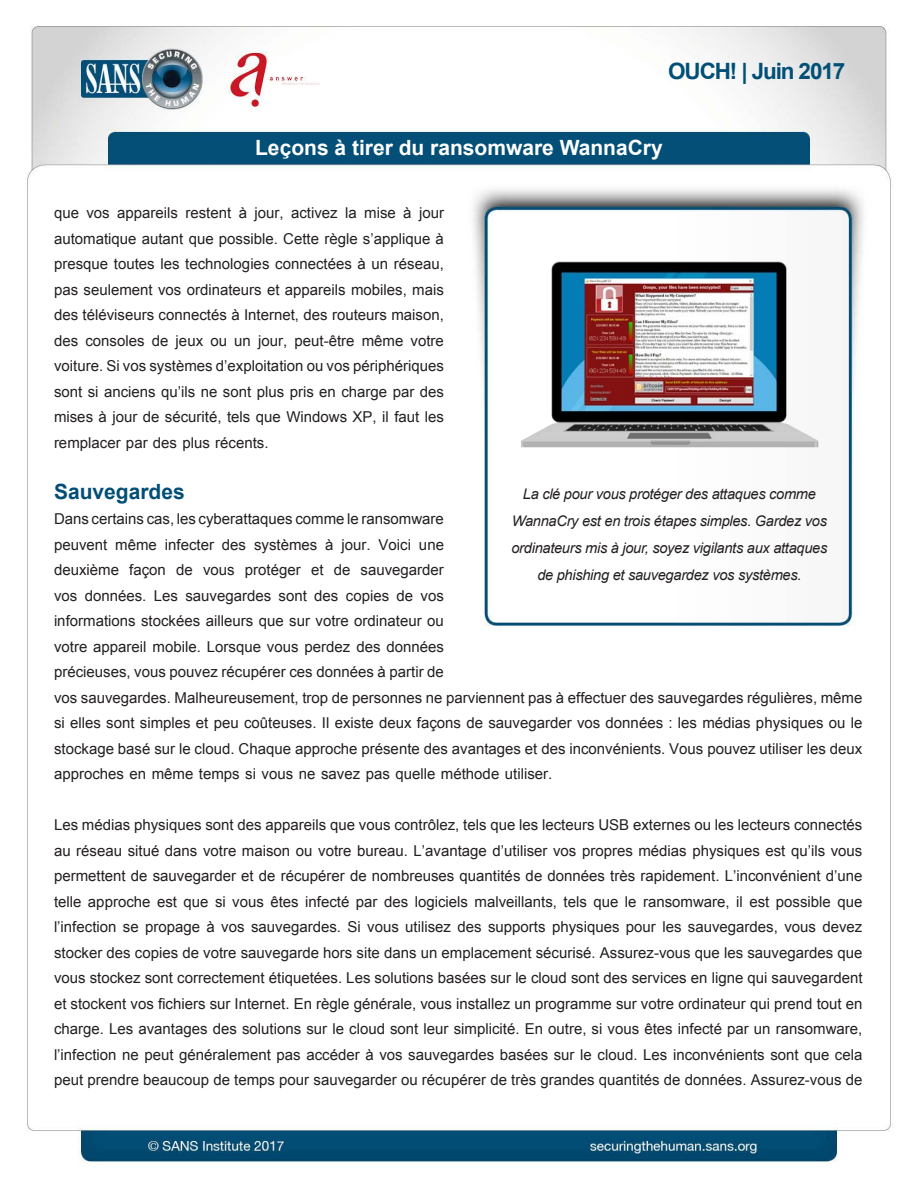
<style>
.page{position:relative;width:918px;height:1188px;background:#fff}
.page>*{position:absolute;margin:0;border:0;box-sizing:border-box;transform-origin:0 0}
.t1{font:700 22.5px "Arial";letter-spacing:-.05em;color:#004f77}
.t2{font:700 21px "Arial";color:#fff}
.MainText{font:700 21px "Arial";color:#024e77}
.MainText-2{font:15px/25.5px "Arial";color:#231f20}
.t3{font:italic 14.7px/27px "Arial";letter-spacing:-.02em;color:#231f20;text-align:center}
</style>
<div class="page">
<img style="left:26px;top:25px;width:865px;height:1139px">
<img style="left:500px;top:230px;width:337px;height:253px">
<h1 class="t1" style="left:668px;top:56px;width:179px">OUCH! | Juin 2017</h1>
<h2 class="t2" style="left:255px;top:134px;width:409px">Leçons à tirer du ransomware WannaCry</h2>
<p class="MainText-2" style="left:239px;top:200px;width:10px">à</p>
<p class="MainText-2" style="left:403px;top:200px;width:10px">à</p>
<p class="MainText-2" style="left:117px;top:200px;width:62px">appareils</p>
<p class="MainText-2" style="left:254px;top:200px;width:31px">jour,</p>
<p class="MainText-2" style="left:291px;top:200px;width:48px">activez</p>
<p class="MainText-2" style="left:345px;top:200px;width:13px">la</p>
<p class="MainText-2" style="left:364px;top:200px;width:33px">mise</p>
<p class="MainText-2" style="left:419px;top:200px;width:27px">jour</p>
<p class="MainText-2" style="left:185px;top:200px;width:47px">restent</p>
<p class="MainText-2" style="left:54px;top:200px;width:27px">que</p>
<p class="MainText-2" style="left:54px;top:226px;width:391px">automatique autant que possible. Cette règle ’s applique à</p>
<p class="MainText-2" style="left:54px;top:251px;width:391px">presque toutes les technologies connectées à un réseau,</p>
<p class="MainText-2" style="left:54px;top:277px;width:391px">pas seulement vos ordinateurs et appareils mobiles, mais</p>
<p class="MainText-2" style="left:54px;top:302px;width:391px">des téléviseurs connectés à Internet, des routeurs maison,</p>
<p class="MainText-2" style="left:411px;top:328px;width:35px">votre</p>
<p class="MainText-2" style="left:86px;top:200px;width:25px">vos</p>
<p class="MainText-2" style="left:295px;top:328px;width:62px">peut-être</p>
<p class="MainText-2" style="left:362px;top:328px;width:43px">même</p>
<p class="MainText-2" style="left:54px;top:328px;width:392px">des<br>voiture. Si vos systèmes ’d exploitation ou vos périphériques sont si anciens qu’ils ne sont plus pris en charge par des mises à jour de sécurité, tels que Windows XP il, faut les remplacer par des plus récents.</p>
<p class="MainText" style="left:54px;top:477px;width:132px">Sauvegardes</p>
<p class="MainText-2" style="left:54px;top:506px;width:392px;text-align:right">Dans certains cas, les cyberattaques comme le ransomware une</p>
<p class="MainText-2" style="left:85px;top:328px;width:61px">consoles</p>
<p class="MainText-2" style="left:152px;top:328px;width:18px">de</p>
<p class="MainText-2" style="left:176px;top:328px;width:29px">jeux</p>
<p class="MainText-2" style="left:258px;top:328px;width:31px">jour,</p>
<p class="MainText-2" style="left:210px;top:328px;width:18px">ou</p>
<p class="MainText-2" style="left:234px;top:328px;width:18px">un</p>
<p class="MainText-2" style="left:165px;top:532px;width:51px">infecter</p>
<p class="MainText-2" style="left:115px;top:532px;width:43px">même</p>
<p class="MainText-2" style="left:254px;top:532px;width:65px">systèmes</p>
<p class="MainText-2" style="left:325px;top:532px;width:10px">à</p>
<p class="MainText-2" style="left:222px;top:532px;width:26px">des</p>
<p class="MainText-2" style="left:342px;top:532px;width:31px">jour.</p>
<p class="MainText-2" style="left:379px;top:532px;width:34px">Voici</p>
<p class="MainText-2" style="left:54px;top:532px;width:55px">peuvent</p>
<p class="MainText-2" style="left:54px;top:557px;width:67px">deuxième</p>
<p class="MainText-2" style="left:129px;top:557px;width:38px">façon</p>
<p class="MainText-2" style="left:176px;top:557px;width:18px">de</p>
<p class="MainText-2" style="left:203px;top:557px;width:33px">vous</p>
<p class="MainText-2" style="left:245px;top:557px;width:57px">protéger</p>
<p class="MainText-2" style="left:311px;top:557px;width:14px">et</p>
<p class="MainText-2" style="left:334px;top:557px;width:18px">de</p>
<p class="MainText-2" style="left:361px;top:557px;width:85px">sauvegarder</p>
<p class="t3" style="left:511px;top:481px;width:317px">La clé pour vous protéger des attaques comme WannaCry est en trois étapes simples. Gardez vos ordinateurs mis à jour, soyez vigilants aux attaques de phishing et sauvegardez vos systèmes.</p>
<p class="MainText-2" style="left:85px;top:583px;width:63px">données.</p>
<p class="MainText-2" style="left:154px;top:583px;width:26px">Les</p>
<p class="MainText-2" style="left:185px;top:583px;width:87px">sauvegardes</p>
<p class="MainText-2" style="left:314px;top:583px;width:26px">des</p>
<p class="MainText-2" style="left:346px;top:583px;width:45px">copies</p>
<p class="MainText-2" style="left:397px;top:583px;width:18px">de</p>
<p class="MainText-2" style="left:279px;top:583px;width:30px">sont</p>
<p class="MainText-2" style="left:54px;top:583px;width:810px">vos<br>informations stockées ailleurs que sur votre ordinateur ou<br>votre appareil mobile. Lorsque vous perdez des données<br>précieuses, vous pouvez récupérer ces données à partir de<br>vos sauvegardes. Malheureusement, trop de personnes ne parviennent pas à effectuer des sauvegardes régulières, même si elles sont simples et peu coûteuses. Il existe deux façons de sauvegarder vos données : les médias physiques ou le stockage basé sur le cloud. Chaque approche présente des avantages et des inconvénients. Vous pouvez utiliser les deux approches en même temps si vous ne savez pas quelle méthode utiliser.</p>
<p class="MainText-2" style="left:54px;top:812px;width:810px;text-align:justify">Les médias physiques sont des appareils que vous contrôlez, tels que les lecteurs USB externes ou les lecteurs connectés au réseau situé dans votre maison ou votre bureau ’L. avantage ’d utiliser vos propres médias physiques est qu’ils vous permettent de sauvegarder et de récupérer de nombreuses quantités de données très rapidement ’L. inconvénient ’d une telle approche est que si vous êtes infecté par des logiciels malveillants, tels que le ransomware, il est possible que ’l infection se propage à vos sauvegardes. Si vous utilisez des supports physiques pour les sauvegardes, vous devez stocker des copies de votre sauvegarde hors site dans un emplacement sécurisé. Assurez-vous que les sauvegardes que vous stockez sont correctement étiquetées. Les solutions basées sur le cloud sont des services en ligne qui sauvegardent et stockent vos fichiers sur Internet. En règle générale, vous installez un programme sur votre ordinateur qui prend tout en charge. Les avantages des solutions sur le cloud sont leur simplicité. En outre, si vous êtes infecté par un ransomware, ’l infection ne peut généralement pas accéder à vos sauvegardes basées sur le cloud. Les inconvénients sont que cela peut prendre beaucoup de temps pour sauvegarder ou récupérer de très grandes quantités de données. Assurez-vous de</p>
<p class="MainText-2" style="left:421px;top:583px;width:25px">vos</p>
</div>
